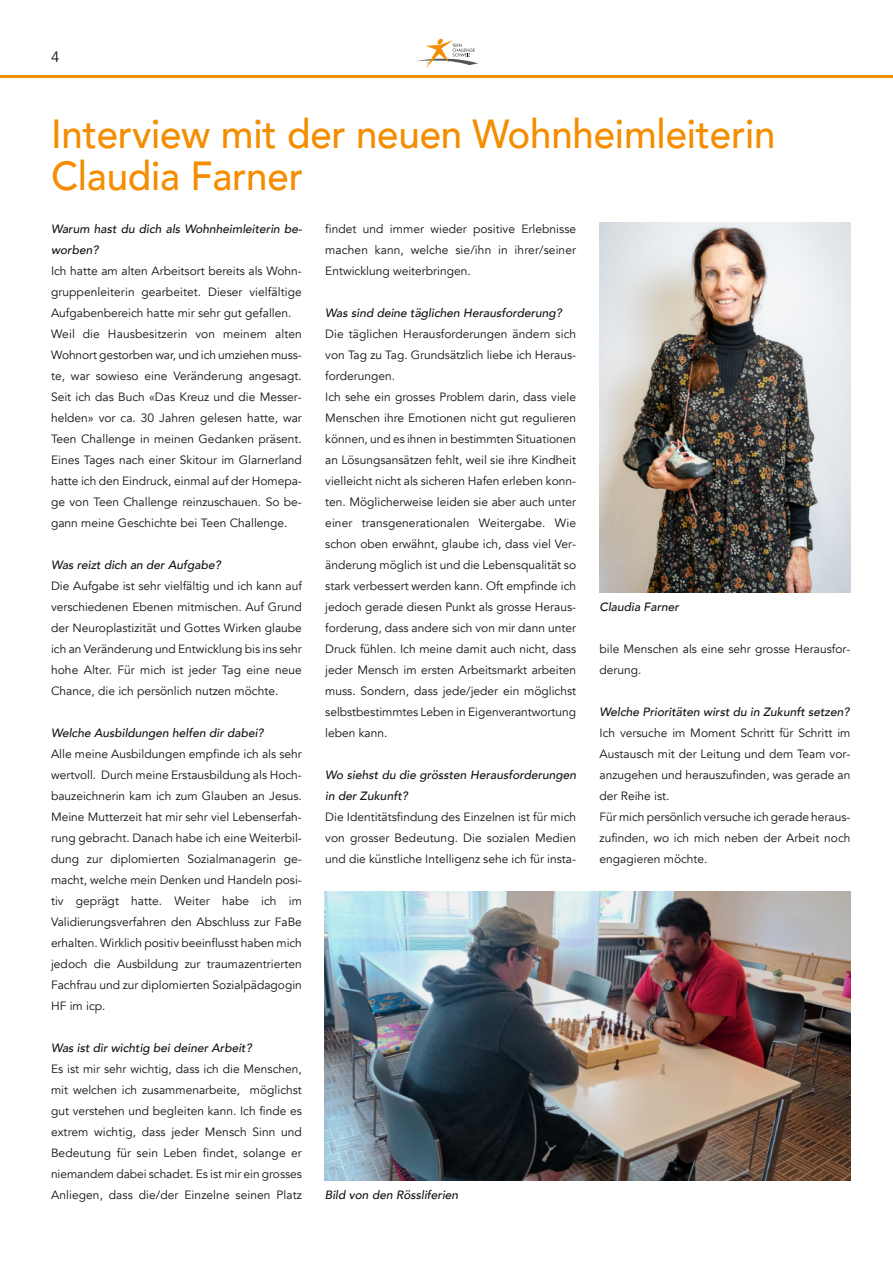
<style>
.page{position:relative;width:893px;height:1263px;background:#fff}
.page>*{position:absolute;margin:0;border:0;box-sizing:border-box;transform-origin:0 0}
.t1{font:500 40.5px/42px "Avenir";letter-spacing:-.005em;color:#f48d00;scale:.95 1}
.t2{font:15px "Avenir";color:#12120d}
.t3{font:12px/21px "Avenir";color:#12120d;text-align:justify}
.t4{font:italic 500 12px/21px "Avenir";color:#12120d}
</style>
<div class="page">
<svg style="left:416px;top:38px;width:62px;height:30px"></svg>
<hr style="left:0;top:75px;width:893px;height:3px;background:#f48d00">
<img style="left:324px;top:891px;width:526px;height:290px">
<img style="left:600px;top:223px;width:250px;height:370px">
<p class="t2" style="left:51px;top:47px;width:10px">4</p>
<h1 class="t1" style="left:51px;top:114px;width:764px">Interview mit der neuen Wohnheimleiterin<br>Claudia Farner</h1>
<p class="t4" style="left:51px;top:218px;width:252px">Warum hast du dich als Wohnheimleiterin be&shy;worben?</p>
<p class="t3" style="left:51px;top:260px;width:252px;text-align:left">Ich hatte am alten Arbeitsort bereits als Wohn&shy;gruppenleiterin gearbeitet. Dieser vielfältige Aufgabenbereich hatte mir sehr gut gefallen.<br>Weil die Hausbesitzerin von meinem alten Wohnort gestorben war, und ich umziehen muss&shy;te, war sowieso eine Veränderung angesagt.<br>Seit ich das Buch «Das Kreuz und die Messer&shy;helden» vor ca. 30 Jahren gelesen hatte, war Teen Challenge in meinen Gedanken präsent.<br>Eines Tages nach einer Skitour im Glarnerland hatte ich den Eindruck, einmal auf der Homepa&shy;ge von Teen Challenge reinzuschauen. So be&shy;gann meine Geschichte bei Teen Challenge.</p>
<p class="t4" style="left:51px;top:554px;width:171px">Was reizt dich an der Aufgabe?</p>
<p class="t3" style="left:51px;top:575px;width:252px">Die Aufgabe ist sehr vielfältig und ich kann auf verschiedenen Ebenen mitmischen. Auf Grund der Neuroplastizität und Gottes Wirken glaube ich an Veränderung und Entwicklung bis ins sehr hohe Alter. Für mich ist jeder Tag eine neue Chance, die ich persönlich nutzen möchte.</p>
<p class="t4" style="left:51px;top:722px;width:214px">Welche Ausbildungen helfen dir dabei?</p>
<p class="t3" style="left:51px;top:743px;width:252px">Alle meine Ausbildungen empfinde ich als sehr wertvoll. Durch meine Erstausbildung als Hoch&shy;bauzeichnerin kam ich zum Glauben an Jesus.<br>Meine Mutterzeit hat mir sehr viel Lebenserfah&shy;rung gebracht. Danach habe ich eine Weiterbil&shy;dung zur diplomierten Sozialmanagerin ge&shy;macht, welche mein Denken und Handeln posi&shy;tiv geprägt hatte. Weiter habe ich im Validierungsverfahren den Abschluss zur FaBe erhalten. Wirklich positiv beeinflusst haben mich jedoch die Ausbildung zur traumazentrierten Fachfrau und zur diplomierten Sozialpädagogin HF im icp.</p>
<p class="t4" style="left:51px;top:1037px;width:202px">Was ist dir wichtig bei deiner Arbeit?</p>
<p class="t3" style="left:51px;top:1058px;width:252px">Es ist mir sehr wichtig, dass ich die Menschen, mit welchen ich zusammenarbeite, möglichst gut verstehen und begleiten kann. Ich finde es extrem wichtig, dass jeder Mensch Sinn und Bedeutung für sein Leben findet, solange er niemandem dabei schadet. Es ist mir ein grosses Anliegen, dass die/der Einzelne seinen Platz</p>
<p class="t3" style="left:325px;top:218px;width:252px">findet und immer wieder positive Erlebnisse machen kann, welche sie/ihn in ihrer/seiner Entwicklung weiterbringen.</p>
<p class="t4" style="left:325px;top:302px;width:238px">Was sind deine täglichen Herausforderung?</p>
<p class="t3" style="left:325px;top:323px;width:252px;text-align:left">Die täglichen Herausforderungen ändern sich von Tag zu Tag. Grundsätzlich liebe ich Heraus&shy;forderungen.<br>Ich sehe ein grosses Problem darin, dass viele Menschen ihre Emotionen nicht gut regulieren können, und es ihnen in bestimmten Situationen an Lösungsansätzen fehlt, weil sie ihre Kindheit vielleicht nicht als sicheren Hafen erleben konn&shy;ten. Möglicherweise leiden sie aber auch unter einer transgenerationalen Weitergabe. Wie schon oben erwähnt, glaube ich, dass viel Ver&shy;änderung möglich ist und die Lebensqualität so stark verbessert werden kann. Oft empfinde ich jedoch gerade diesen Punkt als grosse Heraus&shy;forderung, dass andere sich von mir dann unter Druck fühlen. Ich meine damit auch nicht, dass jeder Mensch im ersten Arbeitsmarkt arbeiten muss. Sondern, dass jede/jeder ein möglichst selbstbestimmtes Leben in Eigenverantwortung leben kann.</p>
<p class="t4" style="left:325px;top:764px;width:252px">Wo siehst du die grössten Herausforderungen in der Zukunft?</p>
<p class="t3" style="left:325px;top:806px;width:252px">Die Identitätsfindung des Einzelnen ist für mich von grosser Bedeutung. Die sozialen Medien und die künstliche Intelligenz sehe ich für insta-</p>
<p class="t4" style="left:600px;top:596px;width:81px">Claudia Farner</p>
<p class="t3" style="left:600px;top:638px;width:252px">bile Menschen als eine sehr grosse Herausfor&shy;derung.</p>
<p class="t4" style="left:600px;top:701px;width:251px">Welche Prioritäten wirst du in Zukunft setzen?</p>
<p class="t3" style="left:600px;top:722px;width:252px;text-align:left">Ich versuche im Moment Schritt für Schritt im Austausch mit der Leitung und dem Team vor&shy;anzugehen und herauszufinden, was gerade an der Reihe ist.<br>Für mich persönlich versuche ich gerade heraus&shy;zufinden, wo ich mich neben der Arbeit noch engagieren möchte.</p>
<p class="t4" style="left:325px;top:1184px;width:135px">Bild von den Rössliferien</p>
</div>
